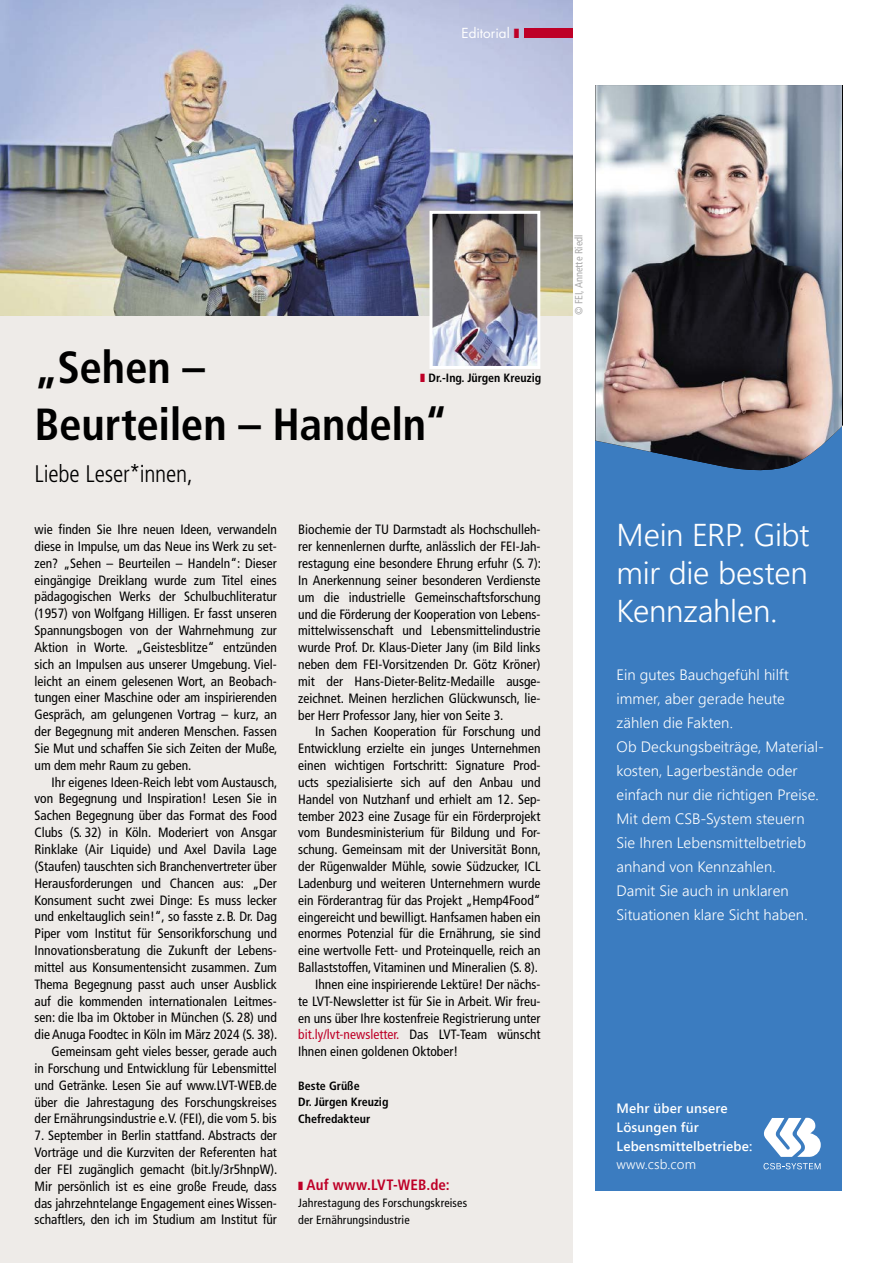
<style>
.page{position:relative;width:893px;height:1263px;background:#fff}
.page>*{position:absolute;margin:0;border:0;box-sizing:border-box;transform-origin:0 0}
.t1{font:700 condensed 45px/57px "Frutiger LT Std";letter-spacing:-.005em;color:#000}
.t2{font:300 31.5px/37.8px "Segoe UI";letter-spacing:-.01em;color:#fff;text-align:justify}
.t3{font:300 condensed 24px "Frutiger LT Std";letter-spacing:-.01em;color:#000}
.t4{font:300 15px/24px "Segoe UI";letter-spacing:.005em;color:#fff}
.t5{font:700 condensed 15px "Frutiger LT Std";letter-spacing:.015em;color:#be0027}
.t6{font:condensed 13.5px/16.8px "Frutiger LT Std";color:#000;text-align:justify}
.t7{font:600 13.5px/18.8px "Segoe UI";letter-spacing:.01em;color:#fff}
.t8{font:condensed 13.5px "Frutiger LT Std";color:#be0027}
.t9{font:300 13.5px "Segoe UI";letter-spacing:.01em;color:#fff}
.t10{font:13.5px "Futura Std";color:#fff}
.t11{font:700 condensed 12px/16.8px "Frutiger LT Std";color:#000}
.t12{font:condensed 12px/16.8px "Frutiger LT Std";letter-spacing:.015em;color:#000}
.t13{font:condensed 10.5px "Frutiger LT Std";color:#aaa}
.s1{color:#be0027}
.s2{color:#000}
</style>
<div class="page">
<div style="left:0;top:0;width:573px;height:1263px;background:#eeebe8"></div>
<img style="left:0;top:0;width:573px;height:315px">
<img style="left:428px;top:209px;width:114px;height:160px">
<div style="left:595px;top:85px;width:247px;height:1106px;background:#3b7cc0"></div>
<svg style="left:764px;top:1118px;width:57px;height:39px"></svg>
<svg style="left:763px;top:1163px;width:57px;height:6px"></svg>
<img style="left:595px;top:85px;width:247px;height:386px">
<div style="left:524px;top:28px;width:49px;height:10px;background:#be0027"></div>
<p class="t10" style="left:461px;top:24px;width:60px">Editorial <span class="s1">❚</span></p>
<h1 class="t1" style="left:35px;top:339px;width:415px">„Sehen –<br>Beurteilen – Handeln“</h1>
<h3 class="t3" style="left:35px;top:460px;width:160px">Liebe Leser*innen,</h3>
<p class="t6" style="left:35px;top:521px;width:244px">wie finden Sie Ihre neuen Ideen, verwandeln diese in Impulse, um das Neue ins Werk zu set&shy;zen? „Sehen – Beurteilen – Handeln“: Dieser eingängige Dreiklang wurde zum Titel eines pädagogischen Werks der Schulbuchliteratur (1957) von Wolfgang Hilligen. Er fasst unseren Spannungsbogen von der Wahrnehmung zur Aktion in Worte. „Geistesblitze“ entzünden sich an Impulsen aus unserer Umgebung. Viel&shy;leicht an einem gelesenen Wort, an Beobach&shy;tungen einer Maschine oder am inspirierenden Gespräch, am gelungenen Vortrag – kurz, an der Begegnung mit anderen Menschen. Fassen Sie Mut und schaffen Sie sich Zeiten der Muße, um dem mehr Raum zu geben.</p>
<p class="t6" style="left:35px;top:774px;width:244px;text-align:right">Ihr eigenes Ideen-Reich lebt vom Austausch, von Begegnung und Inspiration! Lesen Sie in Sachen Begegnung über das Format des Food Clubs (S. 32) in Köln. Moderiert von Ansgar Rinklake (Air Liquide) und Axel Davila Lage (Staufen) tauschten sich Branchenvertreter über Herausforderungen und Chancen aus: „Der Konsument sucht zwei Dinge: Es muss lecker und enkeltauglich sein!“, so fasste z.B. Dr. Dag Piper vom Institut für Sensorikforschung und Innovationsberatung die Zukunft der Lebens&shy;mittel aus Konsumentensicht zusammen. Zum Thema Begegnung passt auch unser Ausblick auf die kommenden internationalen Leitmes&shy;sen: die Iba im Oktober in München (S. 28) und die Anuga Foodtec in Köln im März 2024 (S. 38).<br>Gemeinsam geht vieles besser, gerade auch<br>in Forschung und Entwicklung für Lebensmittel und Getränke. Lesen Sie auf www.LVT-WEB.de über die Jahrestagung des Forschungskreises der Ernährungsindustrie e.V. (FEI), die vom 5. bis</p>
<p class="t6" style="left:35px;top:1127px;width:244px">7. September in Berlin stattfand. Abstracts der Vorträge und die Kurzviten der Referenten hat der FEI zugänglich gemacht (bit.ly/3r5hnpW).<br>Mir persönlich ist es eine große Freude, dass das jahrzehntelange Engagement eines Wissen&shy;schaftlers, den ich im Studium am Institut für</p>
<p class="t11" style="left:420px;top:370px;width:123px"><span class="s1">❚</span> Dr.-Ing. Jürgen Kreuzig</p>
<p class="t6" style="left:298px;top:521px;width:244px">Biochemie der TU Darmstadt als Hochschulleh&shy;rer kennenlernen durfte, anlässlich der FEI-Jah&shy;restagung eine besondere Ehrung erfuhr (S. 7):<br>In Anerkennung seiner besonderen Verdienste um die industrielle Gemeinschaftsforschung und die Förderung der Kooperation von Lebens&shy;mittelwissenschaft und Lebensmittelindustrie wurde Prof. Dr. Klaus-Dieter Jany (im Bild links neben dem FEI-Vorsitzenden Dr. Götz Kröner) mit der Hans-Dieter-Belitz-Medaille ausge&shy;zeichnet. Meinen herzlichen Glückwunsch, lie&shy;ber Herr Professor Jany, hier von Seite 3.</p>
<p class="t6" style="left:315px;top:723px;width:227px">In Sachen Kooperation für Forschung und</p>
<p class="t6" style="left:298px;top:740px;width:244px">Entwicklung erzielte ein junges Unternehmen</p>
<p class="t6" style="left:298px;top:757px;width:243px">einen wichtigen Fortschritt: Signature Prod-</p>
<p class="t6" style="left:298px;top:774px;width:244px">ucts spezialisierte sich auf den Anbau und</p>
<p class="t6" style="left:298px;top:791px;width:244px">Handel von Nutzhanf und erhielt am 12. Sep-</p>
<p class="t6" style="left:298px;top:807px;width:244px">tember 2023 eine Zusage für ein Förderprojekt</p>
<p class="t6" style="left:298px;top:824px;width:244px">vom Bundesministerium für Bildung und For-</p>
<p class="t6" style="left:298px;top:841px;width:244px">schung. Gemeinsam mit der Universität Bonn,</p>
<p class="t6" style="left:298px;top:858px;width:244px">der Rügenwalder Mühle, sowie Südzucker, ICL</p>
<p class="t6" style="left:298px;top:875px;width:244px">Ladenburg und weiteren Unternehmern wurde</p>
<p class="t6" style="left:298px;top:892px;width:244px">ein Förderantrag für das Projekt „Hemp4Food“</p>
<p class="t6" style="left:298px;top:908px;width:244px">eingereicht und bewilligt. Hanfsamen haben ein</p>
<p class="t6" style="left:298px;top:925px;width:244px">enormes Potenzial für die Ernährung, sie sind</p>
<p class="t6" style="left:298px;top:942px;width:244px">eine wertvolle Fett- und Proteinquelle, reich an</p>
<p class="t6" style="left:298px;top:959px;width:241px">Ballaststoffen, Vitaminen und Mineralien (S. 8).</p>
<p class="t6" style="left:315px;top:976px;width:227px">Ihnen eine inspirierende Lektüre! Der nächs-</p>
<p class="t6" style="left:298px;top:993px;width:244px">te LVT-Newsletter ist für Sie in Arbeit. Wir freu-</p>
<p class="t6" style="left:298px;top:1009px;width:244px">en uns über Ihre kostenfreie Registrierung unter</p>
<p class="t8" style="left:298px;top:1027px;width:244px">bit.ly/lvt-newsletter. <span class="s2">Das LVT-Team wünscht</span></p>
<p class="t6" style="left:298px;top:1043px;width:161px">Ihnen einen goldenen Oktober!</p>
<p class="t11" style="left:298px;top:1077px;width:92px">Beste Grüße<br>Dr. Jürgen Kreuzig<br>Chefredakteur</p>
<p class="t5" style="left:298px;top:1176px;width:153px">❚ Auf www.LVT-WEB.de:</p>
<p class="t12" style="left:298px;top:1195px;width:170px">Jahrestagung des Forschungskreises der Ernährungsindustrie</p>
<p class="t13" style="left:573px;top:315px;width:82px;rotate:-90deg">© FEI, Annette Riedl</p>
<h2 class="t2" style="left:617px;top:513px;width:194px">Mein ERP. Gibt mir die besten Kennzahlen.</h2>
<p class="t4" style="left:617px;top:661px;width:209px">Ein gutes Bauchgefühl hilft immer, aber gerade heute zählen die Fakten.<br>Ob Deckungsbeiträge, Material&shy;kosten, Lagerbestände oder einfach nur die richtigen Preise.<br>Mit dem CSB-System steuern<br>Sie Ihren Lebensmittelbetrieb anhand von Kennzahlen.<br>Damit Sie auch in unklaren<br>Situationen klare Sicht haben.</p>
<p class="t7" style="left:617px;top:1098px;width:137px">Mehr über unsere<br>Lösungen für<br>Lebensmittelbetriebe:</p>
<p class="t9" style="left:617px;top:1152px;width:81px">www.csb.com</p>
</div>
